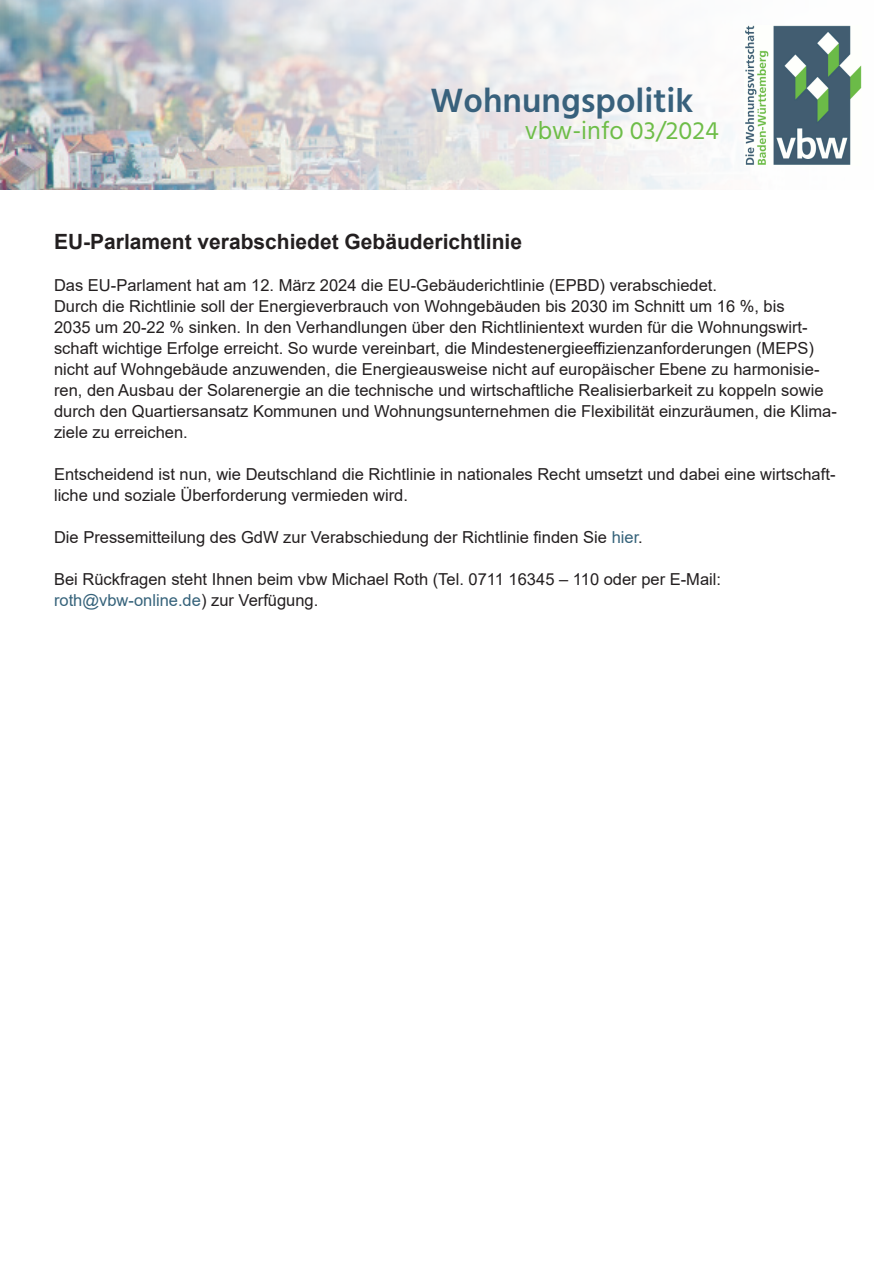
<style>
.page{position:relative;width:893px;height:1263px;background:#fff}
.page>*{position:absolute;margin:0;border:0;box-sizing:border-box;transform-origin:0 0}
.t1{font:600 34.5px "Hind";color:#38617c}
.t2{font:25.5px "Hind";color:#6ebd48}
.t3{font:700 21px "Arial";color:#231f20}
.t4{font:16.5px/21px "Arial";color:#231f20}
.t5{font:16.5px "Arial";color:#35627a}
.s1{color:#35627a}
.s2{color:#231f20}
</style>
<div class="page">
<img style="left:0;top:0;width:862px;height:189px">
<img style="left:744px;top:25px;width:117px;height:141px">
<p class="t1" style="left:431px;top:77px;width:264px">Wohnungspolitik</p>
<p class="t2" style="left:525px;top:114px;width:196px">vbw-info 03/2024</p>
<p class="t3" style="left:54px;top:227px;width:469px">EU-Parlament verabschiedet Gebäuderichtlinie</p>
<p class="t4" style="left:54px;top:275px;width:784px">Das EU-Parlament hat am 12. März 2024 die EU-Gebäuderichtlinie (EPBD) verabschiedet.<br>Durch die Richtlinie soll der Energieverbrauch von Wohngebäuden bis 2030 im Schnitt um 16 %, bis<br>2035 um 20-22 % sinken. In den Verhandlungen über den Richtlinientext wurden für die Wohnungswirt&shy;schaft wichtige Erfolge erreicht. So wurde vereinbart, die Mindestenergieeffizienzanforderungen (MEPS) nicht auf Wohngebäude anzuwenden, die Energieausweise nicht auf europäischer Ebene zu harmonisie&shy;ren, den Ausbau der Solarenergie an die technische und wirtschaftliche Realisierbarkeit zu koppeln sowie durch den Quartiersansatz Kommunen und Wohnungsunternehmen die Flexibilität einzuräumen, die Klima&shy;ziele zu erreichen.</p>
<p class="t4" style="left:54px;top:464px;width:783px">Entscheidend ist nun, wie Deutschland die Richtlinie in nationales Recht umsetzt und dabei eine wirtschaft&shy;liche und soziale Überforderung vermieden wird.</p>
<p class="t4" style="left:54px;top:527px;width:590px">Die Pressemitteilung des GdW zur Verabschiedung der Richtlinie finden Sie <span class="s1">hier</span>.</p>
<p class="t4" style="left:54px;top:569px;width:669px">Bei Rückfragen steht Ihnen beim vbw Michael Roth (Tel. 0711 16345 – 110 oder per E-Mail:</p>
<p class="t5" style="left:54px;top:589px;width:266px">roth@vbw-online.de<span class="s2">) zur Verfügung.</span></p>
</div>
